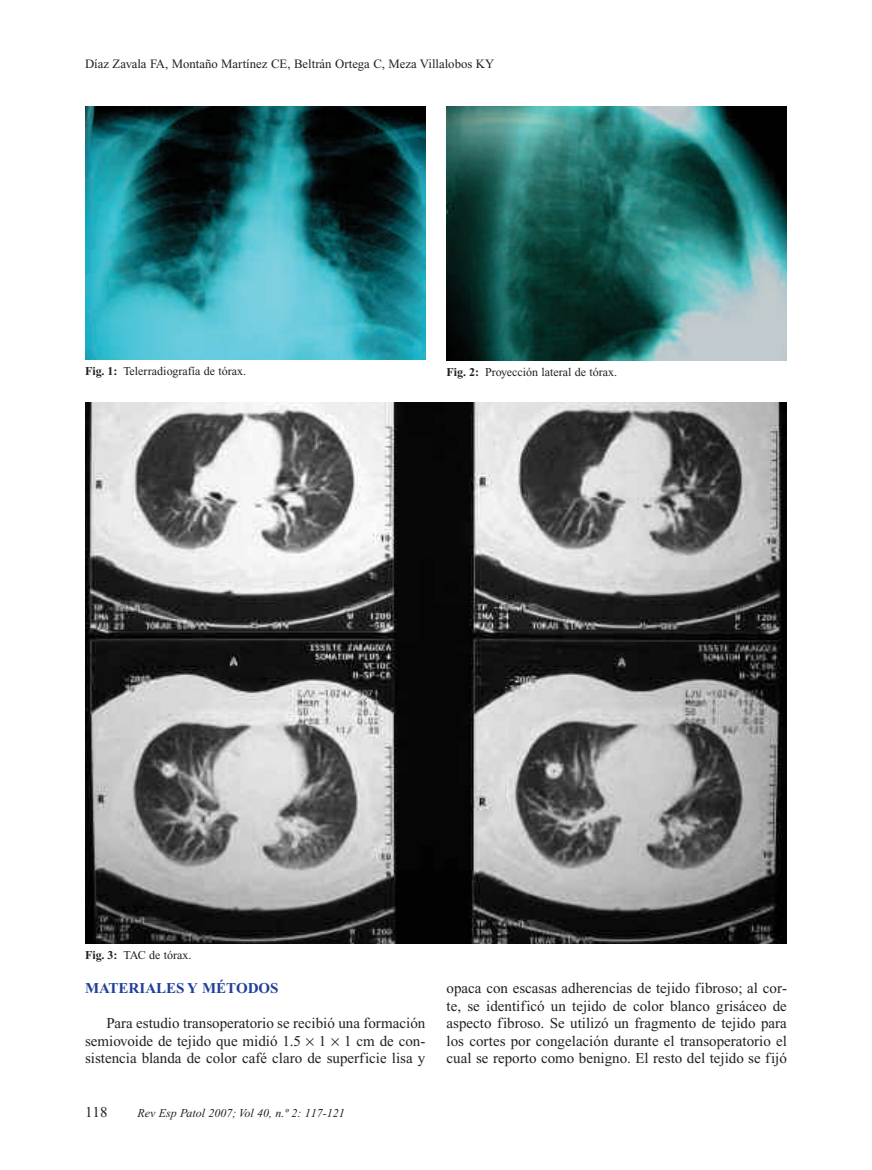
<style>
.page{position:relative;width:872px;height:1170px;background:#fff}
.page>*{position:absolute;margin:0;border:0;box-sizing:border-box;transform-origin:0 0}
.t1{font:15px/17.4px "Times New Roman";color:#231f20;text-align:justify}
.t2{font:700 15px "Times New Roman";color:#223f99}
.t3{font:12.75px "Times New Roman";color:#231f20}
.t4{font:12px "Times New Roman";color:#231f20}
.t5{font:italic 12px "Times New Roman";color:#231f20}
.s1{font-weight:700}
</style>
<div class="page">
<img style="left:446px;top:106px;width:341px;height:255px">
<img style="left:85px;top:402px;width:702px;height:541px">
<img style="left:85px;top:106px;width:340px;height:254px">
<p class="t3" style="left:85px;top:60px;width:411px">Díaz Zavala FA, Montaño Martínez CE, Beltrán Ortega C, Meza Villalobos KY</p>
<p class="t4" style="left:85px;top:367px;width:163px"><span class="s1">Fig. 1:</span> Telerradiografía de tórax.</p>
<p class="t4" style="left:446px;top:368px;width:172px"><span class="s1">Fig. 2:</span> Proyección lateral de tórax.</p>
<p class="t4" style="left:85px;top:950px;width:108px"><span class="s1">Fig. 3:</span> TAC de tórax.</p>
<p class="t2" style="left:85px;top:983px;width:195px">MATERIALES Y MÉTODOS</p>
<p class="t1" style="left:85px;top:1015px;width:342px;text-indent:21px">Para estudio transoperatorio se recibió una formación semiovoide de tejido que midió 1.5 1 1 cm de con&shy;sistencia blanda de color café claro de superficie lisa y</p>
<p class="t1" style="left:85px;top:1104px;width:24px">118</p>
<p class="t5" style="left:138px;top:1108px;width:209px">Rev Esp Patol 2007; Vol 40, n.º 2: 117-121</p>
<p class="t1" style="left:446px;top:980px;width:342px">opaca con escasas adherencias de tejido fibroso; al cor&shy;te, se identificó un tejido de color blanco grisáceo de aspecto fibroso. Se utilizó un fragmento de tejido para los cortes por congelación durante el transoperatorio el cual se reporto como benigno. El resto del tejido se fijó</p>
</div>
